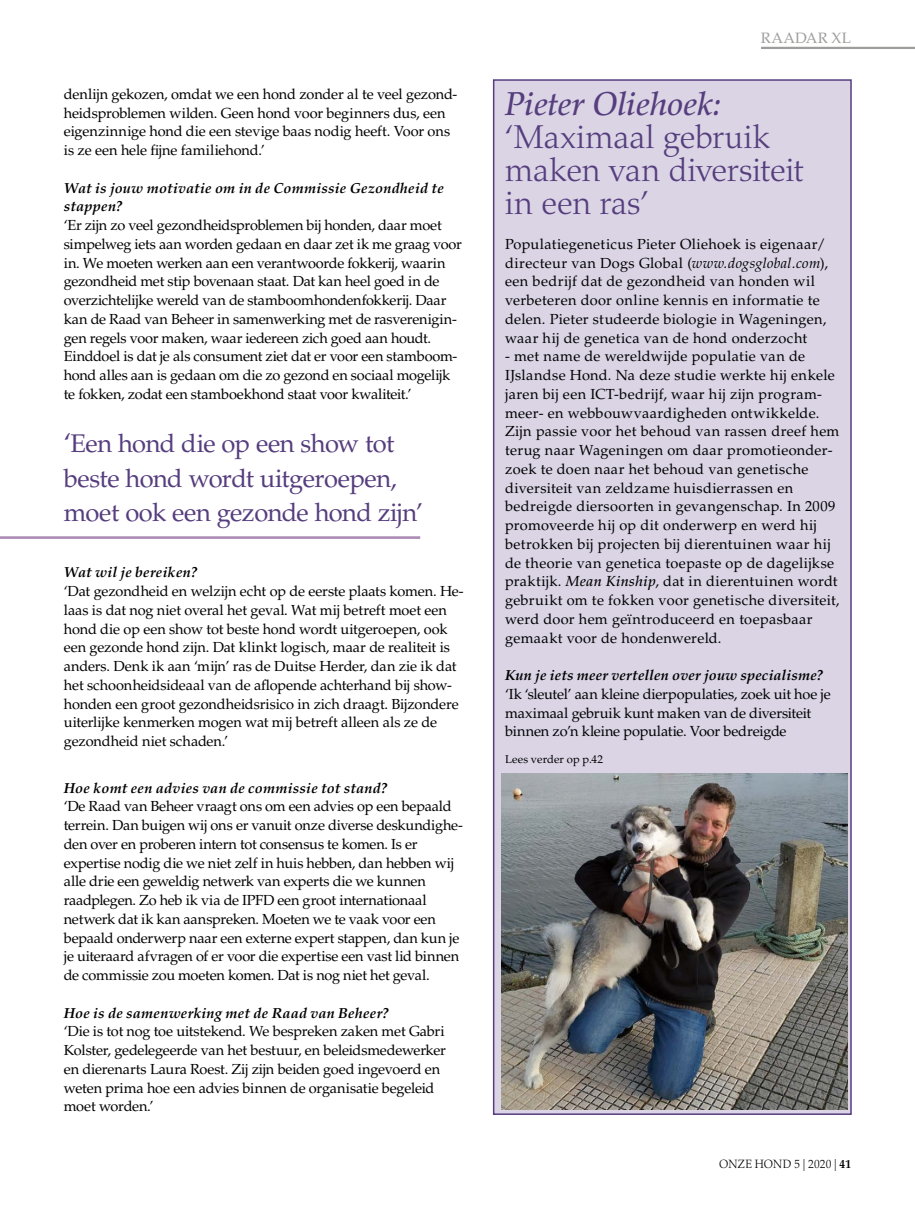
<style>
.page{position:relative;width:915px;height:1212px;background:#fff}
.page>*{position:absolute;margin:0;border:0;box-sizing:border-box;transform-origin:0 0}
.t1{font:300 33px/33px "Palatino LT Std";color:#563e7e}
.t2{font:italic 500 33px "Palatino LT Std";letter-spacing:-.01em;color:#563e7e}
.t3{font:25.5px/34.5px "Palatino LT Std";letter-spacing:-.02em;color:#563e7e}
.t4{font:15px "Palatino LT Std";letter-spacing:.015em;color:#9d9d9c}
.t5{font:14.55px/18.8px "Palatino LT Std";letter-spacing:-.005em;color:#000}
.t6{font:14.55px/18.8px "Palatino LT Std";letter-spacing:.02em;color:#000}
.t7{font:italic 700 14.55px/18.8px "Palatino LT Std";letter-spacing:.01em;color:#000}
.t8{font:300 12px "Palatino LT Std";letter-spacing:.005em;color:#000;scale:.95 1}
.t9{font:11.25px "Palatino LT Std";letter-spacing:.01em;color:#000}
.s1{font-size:27px}
.s2{font-style:italic}
.s3{font-weight:500;font-style:italic}
.s4{font-weight:700}
</style>
<div class="page">
<div style="left:493px;top:80px;width:357px;height:1034px;background:#dad4e5"></div>
<div style="left:492px;top:79px;width:359px;height:1036px;border:2px solid #563e7e"></div>
<img style="left:501px;top:774px;width:345px;height:335px">
<hr style="left:760px;top:47px;width:154px;height:2px;background:#9d9d9c">
<hr style="left:0;top:536px;width:420px;height:3px;background:#ac8bb6">
<p class="t5" style="left:64px;top:85px;width:395px">denlijn gekozen, omdat we een hond zonder al te veel gezond&shy;heidsproblemen wilden. Geen hond voor beginners dus, een eigenzinnige hond die een stevige baas nodig heeft. Voor ons is ze een hele fijne familiehond.’</p>
<p class="t7" style="left:64px;top:178px;width:381px">Wat is jouw motivatie om in de Commissie Gezondheid te stappen?</p>
<p class="t5" style="left:64px;top:216px;width:399px">‘Er zijn zo veel gezondheidsproblemen bij honden, daar moet simpelweg iets aan worden gedaan en daar zet ik me graag voor in. We moeten werken aan een verantwoorde fokkerij, waarin gezondheid met stip bovenaan staat. Dat kan heel goed in de overzichtelijke wereld van de stamboomhondenfokkerij. Daar kan de Raad van Beheer in samenwerking met de rasverenigin&shy;gen regels voor maken, waar iedereen zich goed aan houdt.<br>Einddoel is dat je als consument ziet dat er voor een stamboom&shy;hond alles aan is gedaan om die zo gezond en sociaal mogelijk te fokken, zodat een stamboekhond staat voor kwaliteit.’</p>
<h2 class="t3" style="left:64px;top:427px;width:360px"><span class="s1">‘</span>Een hond die op een show tot beste hond wordt uitgeroepen, moet ook een gezonde hond zijn’</h2>
<p class="t7" style="left:64px;top:563px;width:135px">Wat wil je bereiken?</p>
<p class="t5" style="left:64px;top:582px;width:401px">‘Dat gezondheid en welzijn echt op de eerste plaats komen. He&shy;laas is dat nog niet overal het geval. Wat mij betreft moet een hond die op een show tot beste hond wordt uitgeroepen, ook een gezonde hond zijn. Dat klinkt logisch, maar de realiteit is anders. Denk ik aan ‘mijn’ ras de Duitse Herder, dan zie ik dat het schoonheidsideaal van de aflopende achterhand bij show&shy;honden een groot gezondheidsrisico in zich draagt. Bijzondere uiterlijke kenmerken mogen wat mij betreft alleen als ze de gezondheid niet schaden.’</p>
<p class="t7" style="left:64px;top:778px;width:325px">Hoe komt een advies van de commissie tot stand?</p>
<p class="t5" style="left:64px;top:797px;width:400px">‘De Raad van Beheer vraagt ons om een advies op een bepaald terrein. Dan buigen wij ons er vanuit onze diverse deskundighe&shy;den over en proberen intern tot consensus te komen. Is er expertise nodig die we niet zelf in huis hebben, dan hebben wij alle drie een geweldig netwerk van experts die we kunnen raadplegen. Zo heb ik via de IPFD een groot internationaal netwerk dat ik kan aanspreken. Moeten we te vaak voor een bepaald onderwerp naar een externe expert stappen, dan kun je je uiteraard afvragen of er voor die expertise een vast lid binnen de commissie zou moeten komen. Dat is nog niet het geval.</p>
<p class="t7" style="left:64px;top:1003px;width:326px">Hoe is de samenwerking met de Raad van Beheer?</p>
<p class="t5" style="left:64px;top:1022px;width:383px">‘Die is tot nog toe uitstekend. We bespreken zaken met Gabri Kolster, gedelegeerde van het bestuur, en beleidsmedewerker en dierenarts Laura Roest. Zij zijn beiden goed ingevoerd en weten prima hoe een advies binnen de organisatie begeleid moet worden.’</p>
<p class="t4" style="left:760px;top:29px;width:92px">RAADAR XL</p>
<h1 class="t2" style="left:505px;top:85px;width:218px">Pieter Oliehoek:</h1>
<h1 class="t1" style="left:505px;top:121px;width:300px">‘Maximaal gebruik maken van diversiteit in een ras’</h1>
<p class="t6" style="left:505px;top:235px;width:324px">Populatiegeneticus Pieter Oliehoek is eigenaar/ directeur van Dogs Global (<span class="s2">www.dogsglobal.com</span>), een bedrijf dat de gezondheid van honden wil verbeteren door online kennis en informatie te delen. Pieter studeerde biologie in Wageningen, waar hij de genetica van de hond onderzocht</p>
<p class="t6" style="left:505px;top:347px;width:336px">- met name de wereldwijde populatie van de IJslandse Hond. Na deze studie werkte hij enkele jaren bij een ICT-bedrijf, waar hij zijn program&shy;meer- en webbouwvaardigheden ontwikkelde.<br>Zijn passie voor het behoud van rassen dreef hem terug naar Wageningen om daar promotieonder&shy;zoek te doen naar het behoud van genetische diversiteit van zeldzame huisdierrassen en bedreigde diersoorten in gevangenschap. In 2009 promoveerde hij op dit onderwerp en werd hij betrokken bij projecten bij dierentuinen waar hij de theorie van genetica toepaste op de dagelijkse praktijk. <span class="s3">Mean Kinship</span>, dat in dierentuinen wordt gebruikt om te fokken voor genetische diversiteit, werd door hem geïntroduceerd en toepasbaar gemaakt voor de hondenwereld.</p>
<p class="t7" style="left:505px;top:666px;width:319px">Kun je iets meer vertellen over jouw specialisme?</p>
<p class="t5" style="left:505px;top:685px;width:327px">‘Ik ‘sleutel’ aan kleine dierpopulaties, zoek uit hoe je maximaal gebruik kunt maken van de diversiteit binnen zo’n kleine populatie. Voor bedreigde</p>
<p class="t9" style="left:505px;top:753px;width:99px">Lees verder op p.42</p>
<p class="t8" style="left:719px;top:1157px;width:140px">ONZE HOND 5 | 2020 | <span class="s4">41</span></p>
</div>
